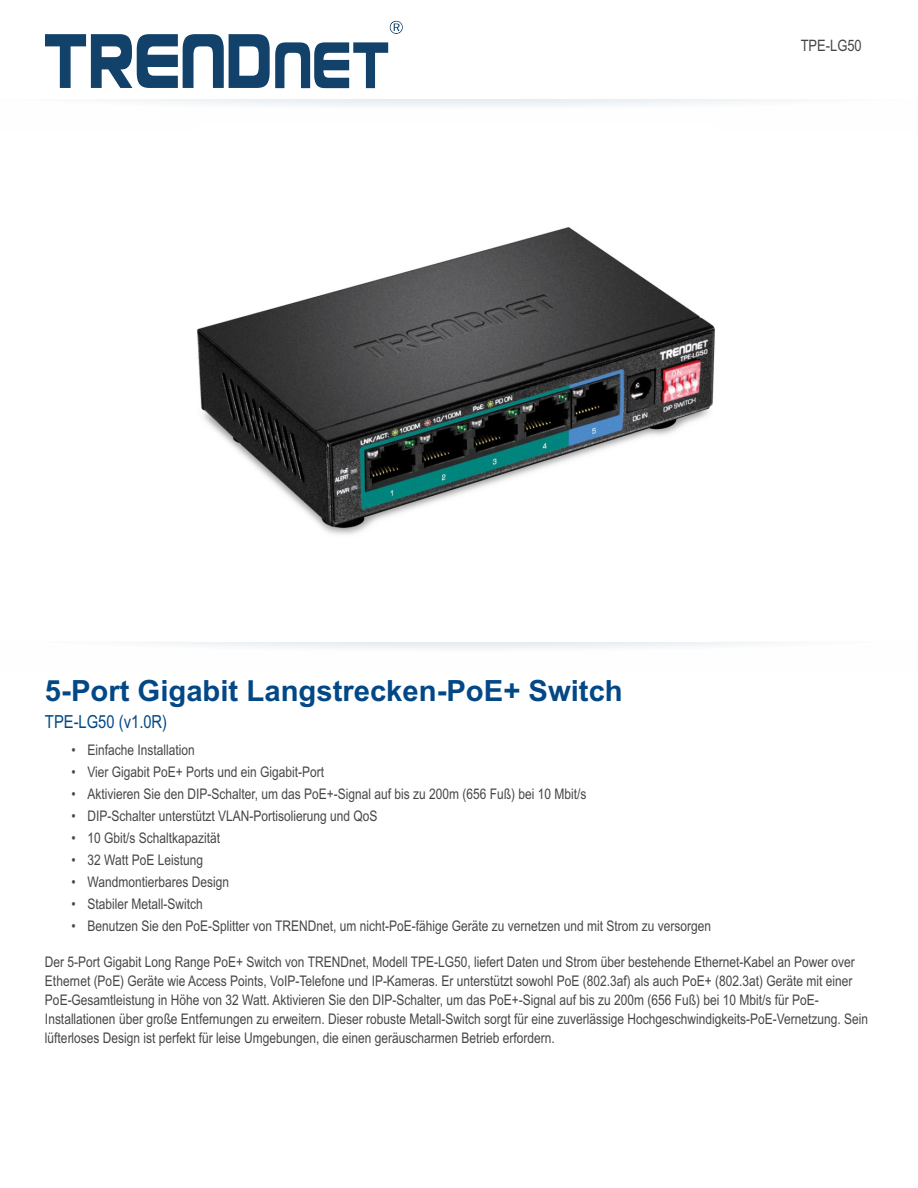
<style>
.page{position:relative;width:918px;height:1188px;background:#fff}
.page>*{position:absolute;margin:0;border:0;box-sizing:border-box;transform-origin:0 0}
.t1{font:700 29.25px "Arial";color:#034886}
.t2{font:18px "Arial Narrow";color:#034886}
.t3{font:15.75px "Arial Narrow";color:#464646}
.t4{font:14.7px/19px "Arial Narrow";color:#464646}
</style>
<div class="page">
<div style="left:0;top:99px;width:918px;height:32px;background:linear-gradient(to right,#fbfcfc,#fcfcfd)"></div>
<svg style="left:141px;top:642px;width:639px;height:7px"></svg>
<img style="left:197px;top:124px;width:517px;height:411px">
<svg style="left:45px;top:21px;width:358px;height:67px"></svg>
<p class="t3" style="left:801px;top:39px;width:63px">TPE-LG50</p>
<h1 class="t1" style="left:45px;top:679px;width:579px">5-Port Gigabit Langstrecken-PoE+ Switch</h1>
<p class="t2" style="left:45px;top:715px;width:124px">TPE-LG50 (v1.0R)</p>
<p class="t4" style="left:72px;top:742px;width:125px">• Einfache Installation</p>
<p class="t4" style="left:72px;top:764px;width:254px">• Vier Gigabit PoE+ Ports und ein Gigabit-Port</p>
<p class="t4" style="left:72px;top:786px;width:516px">• Aktivieren Sie den DIP-Schalter, um das PoE+-Signal auf bis zu 200m (656 Fuß) bei 10 Mbit/s</p>
<p class="t4" style="left:72px;top:808px;width:307px">• DIP-Schalter unterstützt VLAN-Portisolierung und QoS</p>
<p class="t4" style="left:72px;top:829px;width:150px">• 10 Gbit/s Schaltkapazität</p>
<p class="t4" style="left:72px;top:851px;width:133px">• 32 Watt PoE Leistung</p>
<p class="t4" style="left:72px;top:873px;width:159px">• Wandmontierbares Design</p>
<p class="t4" style="left:72px;top:895px;width:133px">• Stabiler Metall-Switch</p>
<p class="t4" style="left:72px;top:917px;width:641px">• Benutzen Sie den PoE-Splitter von TRENDnet, um nicht-PoE-fähige Geräte zu vernetzen und mit Strom zu versorgen</p>
<p class="t4" style="left:45px;top:954px;width:825px">Der 5-Port Gigabit Long Range PoE+ Switch von TRENDnet, Modell TPE-LG50, liefert Daten und Strom über bestehende Ethernet-Kabel an Power over Ethernet (PoE) Geräte wie Access Points, VoIP-Telefone und IP-Kameras. Er unterstützt sowohl PoE (802.3af) als auch PoE+ (802.3at) Geräte mit einer PoE-Gesamtleistung in Höhe von 32 Watt. Aktivieren Sie den DIP-Schalter, um das PoE+-Signal auf bis zu 200m (656 Fuß) bei 10 Mbit/s für PoE-Installationen über große Entfernungen zu erweitern. Dieser robuste Metall-Switch sorgt für eine zuverlässige Hochgeschwindigkeits-PoE-Vernetzung. Sein lüfterloses Design ist perfekt für leise Umgebungen, die einen geräuscharmen Betrieb erfordern.</p>
</div>
